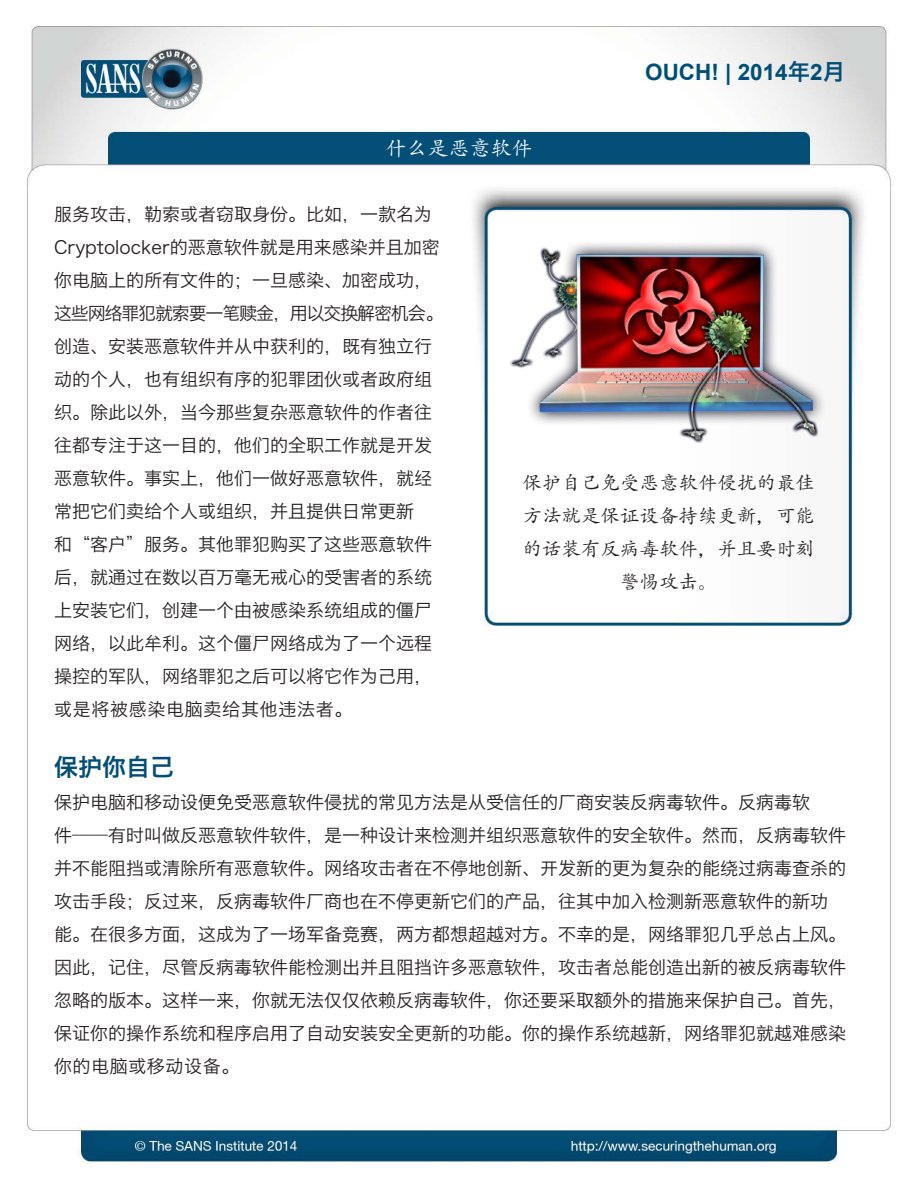
<style>
.page{position:relative;width:918px;height:1188px;background:#fff}
.page>*{position:absolute;margin:0;border:0;box-sizing:border-box;transform-origin:0 0}
.MainText{font:24px "Hiragino Sans GB W6";color:#024e77}
.t1{font:700 22.5px "Arial";color:#004f77}
.t2{font:21px "Adobe Kaiti Std";color:#fff}
.t3{font:19.5px/33px "Adobe Kaiti Std";color:#231f20;text-align:center}
.MainText-2{font:18px/33px "Hiragino Sans GB W3";color:#231f20}
.s1{font-family:"Hiragino Sans GB W6";font-weight:400}
</style>
<div class="page">
<img style="left:26px;top:25px;width:865px;height:1139px">
<img style="left:502px;top:215px;width:324px;height:246px">
<p class="t2" style="left:386px;top:136px;width:148px">什么是恶意软件</p>
<p class="t1" style="left:645px;top:58px;width:202px">OUCH! | 2014<span class="s1">年月</span>2</p>
<p class="MainText-2" style="left:54px;top:198px;width:391px">服务攻击，勒索或者窃取身份。比如，一款名为<br>Cryptolocker的恶意软件就是用来感染并且加密你电脑上的所有文件的；一旦感染、加密成功，这些网络罪犯就索要一笔赎金，用以交换解密机会。</p>
<p class="MainText-2" style="left:54px;top:330px;width:379px">创造、安装恶意软件并从中获利的，既有独立行动的个人，也有组织有序的犯罪团伙或者政府组织。除此以外，当今那些复杂恶意软件的作者往往都专注于这一目的，他们的全职工作就是开发恶意软件。事实上，他们一做好恶意软件，就经常把它们卖给个人或组织，并且提供日常更新和“客户”服务。其他罪犯购买了这些恶意软件后，就通过在数以百万毫无戒心的受害者的系统上安装它们，创建一个由被感染系统组成的僵尸网络，以此牟利。这个僵尸网络成为了一个远程操控的军队，网络罪犯之后可以将它作为己用，或是将被感染电脑卖给其他违法者。</p>
<p class="MainText" style="left:54px;top:751px;width:122px">保护你自己</p>
<p class="MainText-2" style="left:54px;top:786px;width:794px">保护电脑和移动设便免受恶意软件侵扰的常见方法是从受信任的厂商安装反病毒软件。反病毒软件——有时叫做反恶意软件软件，是一种设计来检测并组织恶意软件的安全软件。然而，反病毒软件并不能阻挡或清除所有恶意软件。网络攻击者在不停地创新、开发新的更为复杂的能绕过病毒查杀的攻击手段；反过来，反病毒软件厂商也在不停更新它们的产品，往其中加入检测新恶意软件的新功能。在很多方面，这成为了一场军备竞赛，两方都想超越对方。不幸的是，网络罪犯几乎总占上风。因此，记住，尽管反病毒软件能检测出并且阻挡许多恶意软件，攻击者总能创造出新的被反病毒软件忽略的版本。这样一来，你就无法仅仅依赖反病毒软件，你还要采取额外的措施来保护自己。首先，保证你的操作系统和程序启用了自动安装安全更新的功能。你的操作系统越新，网络罪犯就越难感染你的电脑或移动设备。</p>
<p class="t3" style="left:523px;top:467px;width:294px">保护自己免受恶意软件侵扰的最佳方法就是保证设备持续更新，可能的话装有反病毒软件，并且要时刻警惕攻击。</p>
</div>
